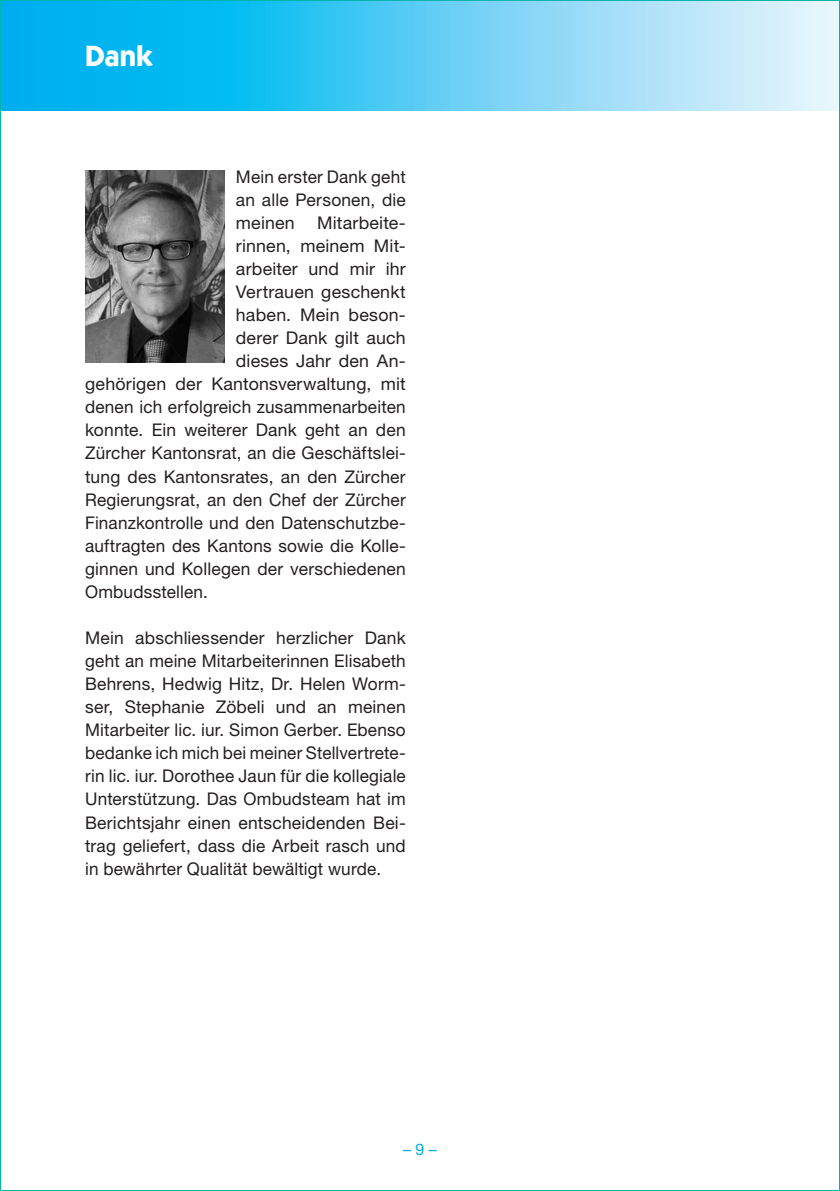
<style>
.page{position:relative;width:840px;height:1191px;background:#fff}
.page>*{position:absolute;margin:0;border:0;box-sizing:border-box;transform-origin:0 0}
.t1{font:700 29.6px "Itc Kabel";color:#fff}
.t2{font:17.6px/23px "Helvetica Neue LT Std";letter-spacing:.01em;color:#231f20;text-align:justify}
.t3{font:16px "Helvetica Neue";color:#00aeef}
</style>
<div class="page">
<svg style="left:2px;top:2px;width:835px;height:109px;background:#5ecef5"></svg>
<img style="left:85px;top:170px;width:139px;height:193px">
<h1 class="t1" style="left:85px;top:38px;width:69px">Dank</h1>
<p class="t2" style="left:236px;top:165px;width:171px">Mein erster Dank geht an alle Personen, die meinen</p>
<p class="t2" style="left:317px;top:211px;width:90px">Mitarbeite-</p>
<p class="t2" style="left:236px;top:234px;width:171px">rinnen, meinem Mit-</p>
<p class="t2" style="left:236px;top:257px;width:171px">arbeiter und mir ihr</p>
<p class="t2" style="left:236px;top:280px;width:171px">Vertrauen geschenkt</p>
<p class="t2" style="left:236px;top:303px;width:171px">haben. Mein beson-</p>
<p class="t2" style="left:236px;top:326px;width:171px">derer Dank gilt auch</p>
<p class="t2" style="left:236px;top:349px;width:171px">dieses Jahr den An-</p>
<p class="t2" style="left:85px;top:372px;width:322px">gehörigen der Kantonsverwaltung, mit</p>
<p class="t2" style="left:85px;top:395px;width:322px">denen ich erfolgreich zusammenarbeiten</p>
<p class="t2" style="left:85px;top:418px;width:322px">konnte. Ein weiterer Dank geht an den</p>
<p class="t2" style="left:85px;top:441px;width:322px">Zürcher Kantonsrat, an die Geschäftslei-</p>
<p class="t2" style="left:85px;top:464px;width:322px">tung des Kantonsrates, an den Zürcher</p>
<p class="t2" style="left:85px;top:487px;width:322px">Regierungsrat, an den Chef der Zürcher</p>
<p class="t2" style="left:85px;top:510px;width:322px">Finanzkontrolle und den Datenschutzbe-</p>
<p class="t2" style="left:85px;top:534px;width:322px">auftragten des Kantons sowie die Kolle-</p>
<p class="t2" style="left:85px;top:557px;width:322px">ginnen und Kollegen der verschiedenen</p>
<p class="t2" style="left:85px;top:580px;width:124px">Ombudsstellen.</p>
<p class="t2" style="left:85px;top:626px;width:322px">Mein abschliessender herzlicher Dank geht an meine Mitarbeiterinnen Elisabeth Behrens, Hedwig Hitz, Dr. Helen Worm&shy;ser, Stephanie Zöbeli und an meinen Mitarbeiter lic. iur. Simon Gerber. Ebenso bedanke ich mich bei meiner Stellvertrete&shy;rin lic. iur. Dorothee Jaun für die kollegiale Unterstützung. Das Ombudsteam hat im Berichtsjahr einen entscheidenden Bei&shy;trag geliefert, dass die Arbeit rasch und in bewährter Qualität bewältigt wurde.</p>
<p class="t3" style="left:403px;top:1139px;width:35px">– 9 –</p>
</div>
